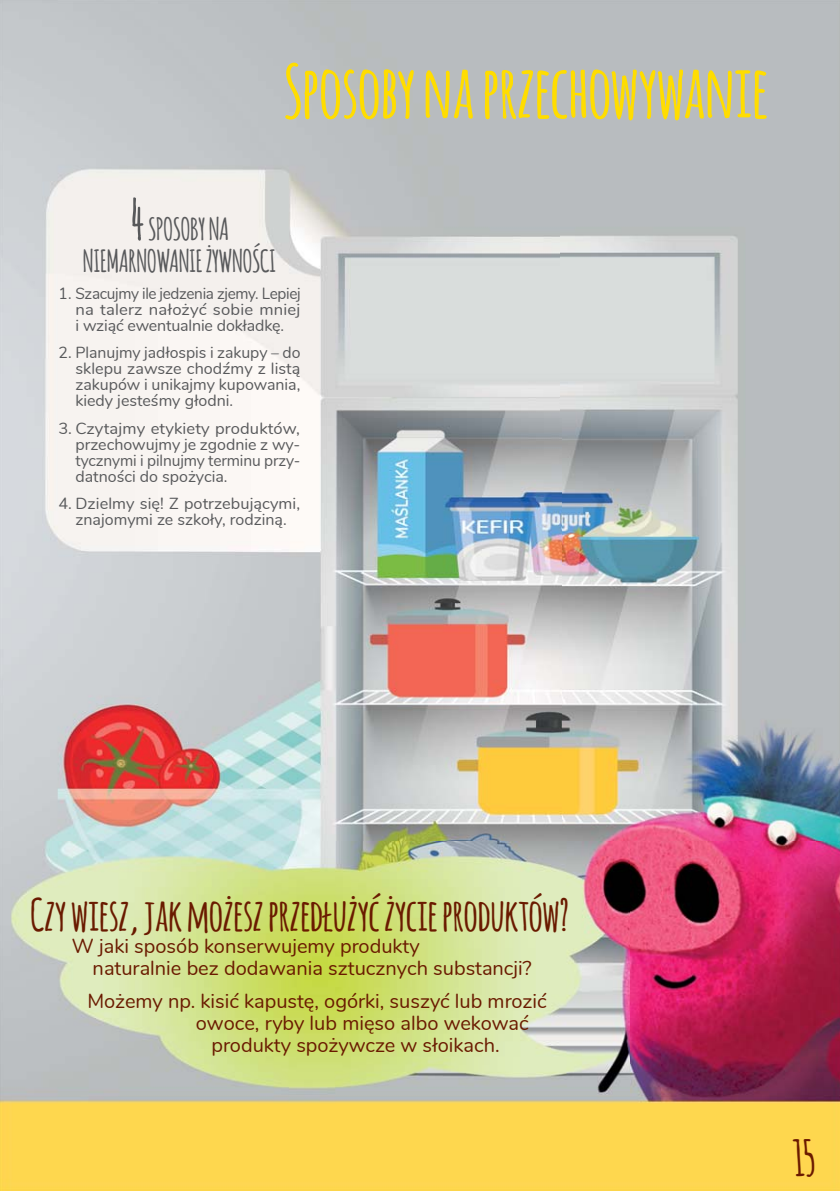
<style>
.page{position:relative;width:840px;height:1191px;background:#fff}
.page>*{position:absolute;margin:0;border:0;box-sizing:border-box;transform-origin:0 0}
.t1{font:700 72px "Amatic";color:#fd0}
.t2{font:700 48px "Amatic";color:#6a1a00}
.t3{font:700 44px "Amatic";color:#6a1a00}
.t4{font:700 30px/32px "Amatic";color:#58595b;text-align:center}
.t5{font:20px/22px "Nunito";color:#6a1a00}
.t6{font:16px/16px "Nunito";color:#58595b;text-align:justify}
.t7{font:16px/16px "Nunito";color:#58595b;text-align:justify;scale:1.04 1}
.t8{font:16px/16px "Nunito";color:#58595b;text-align:justify;scale:.96 1}
.s1{font-size:56px}
</style>
<div class="page">
<img style="left:0;top:0;width:839px;height:1191px">
<img style="left:792px;top:1139px;width:21px;height:38px">
<h1 class="t1" style="left:284px;top:51px;width:485px">Sposoby na przechowywanie</h1>
<h3 class="t4" style="left:83px;top:213px;width:194px"><span class="s1">4</span> SPOSOBY NA<br>NIEMARNOWANIE ŻYWNOŚCI</h3>
<p class="t8" style="left:75px;top:286px;width:236px;text-indent:-17px">1. Szacujmy ile jedzenia zjemy. Lepiej na talerz nałożyć sobie mniej i wziąć ewentualnie dokładkę.</p>
<p class="t6" style="left:75px;top:345px;width:226px;text-indent:-17px">2. Planujmy jadłospis i zakupy – do sklepu zawsze chodźmy z listą zakupów i unikajmy kupowania, kiedy jesteśmy głodni.</p>
<p class="t7" style="left:75px;top:420px;width:218px;text-indent:-17px">3. Czytajmy etykiety produktów, przechowujmy je zgodnie z wy&shy;tycznymi i pilnujmy terminu przy&shy;datności do spożycia.</p>
<p class="t6" style="left:58px;top:496px;width:243px;text-align:center">4. Dzielmy się! Z potrzebującymi, znajomymi ze szkoły, rodziną.</p>
<h3 class="t3" style="left:31px;top:890px;width:540px">Czy wiesz, jak możesz przedłużyćżycie produktów?</h3>
<p class="t5" style="left:93px;top:935px;width:440px;text-indent:-21px">W jaki sposób konserwujemy produkty<br>naturalnie bez dodawania sztucznych substancji?</p>
<p class="t5" style="left:87px;top:990px;width:460px">Możemy np. kisić kapustę, ogórki, suszyć lub mrozić</p>
<p class="t5" style="left:196px;top:1012px;width:334px">owoce, ryby lub mięso albo wekować</p>
<p class="t5" style="left:211px;top:1034px;width:289px">produkty spożywcze w słoikach.</p>
<h2 class="t2" style="left:793px;top:1131px;width:22px">15</h2>
</div>
